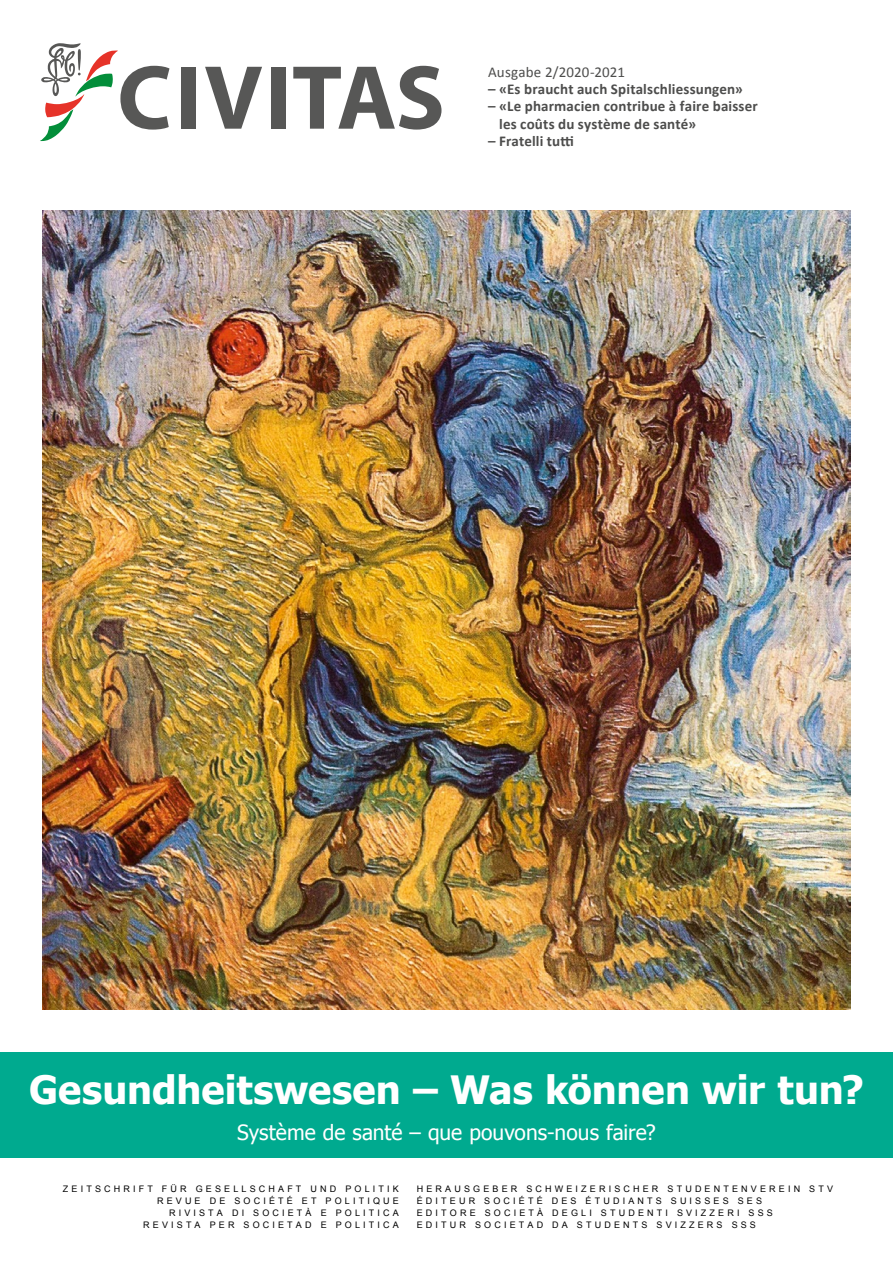
<style>
.page{position:relative;width:893px;height:1263px;background:#fff}
.page>*{position:absolute;margin:0;border:0;box-sizing:border-box;transform-origin:0 0}
.t1{font:700 39px "Tahoma";color:#fff}
.t2{font:21px "Tahoma";color:#fff}
.t3{font:700 15px/17.2px "Calibri";letter-spacing:.01em;color:#4d4d4c}
.t4{font:15px "Calibri";letter-spacing:.005em;color:#4d4d4c}
.t5{font:9px/12px "Arial";letter-spacing:.35em;color:#000;text-align:right}
</style>
<div class="page">
<div style="left:181px;top:67px;width:14px;height:62px;background:#575756"></div>
<svg style="left:205px;top:67px;width:57px;height:62px"></svg>
<div style="left:272px;top:67px;width:14px;height:62px;background:#575756"></div>
<svg style="left:293px;top:66px;width:148px;height:64px"></svg>
<svg style="left:40px;top:43px;width:129px;height:98px"></svg>
<div style="left:0;top:1052px;width:893px;height:106px;background:#00aa8f"></div>
<img style="left:43px;top:210px;width:807px;height:800px">
<h3 class="t4" style="left:488px;top:63px;width:138px">Ausgabe 2/2020-2021</h3>
<h3 class="t3" style="left:488px;top:80px;width:256px">– «Es braucht auch Spitalschliessungen»</h3>
<h3 class="t3" style="left:499px;top:97px;width:260px;text-indent:-11px">– «Le pharmacien contribue à faire baisser les coûts du système de santé»</h3>
<h3 class="t3" style="left:488px;top:132px;width:87px">– Fratelli tutti</h3>
<h1 class="t1" style="left:29px;top:1062px;width:836px">Gesundheitswesen – Was können wir tun?</h1>
<h2 class="t2" style="left:237px;top:1118px;width:420px">Système de santé – que pouvons-nous faire?</h2>
<p class="t5" style="left:63px;top:1183px;width:337px">ZEITSCHRIFT FÜR GESELLSCHAFT UND POLITIK REVUE DE SOCIÉTÉ ET POLITIQUE<br>RIVISTA DI SOCIETÀ E POLITICA<br>REVISTA PER SOCIETAD E POLITICA</p>
<p class="t5" style="left:417px;top:1183px;width:418px;text-align:left">HERAUSGEBER SCHWEIZERISCHER STUDENTENVEREIN STV ÉDITEUR SOCIÉTÉ DES ÉTUDIANTS SUISSES SES<br>EDITORE SOCIETÀ DEGLI STUDENTI SVIZZERI SSS<br>EDITUR SOCIETAD DA STUDENTS SVIZZERS SSS</p>
</div>
